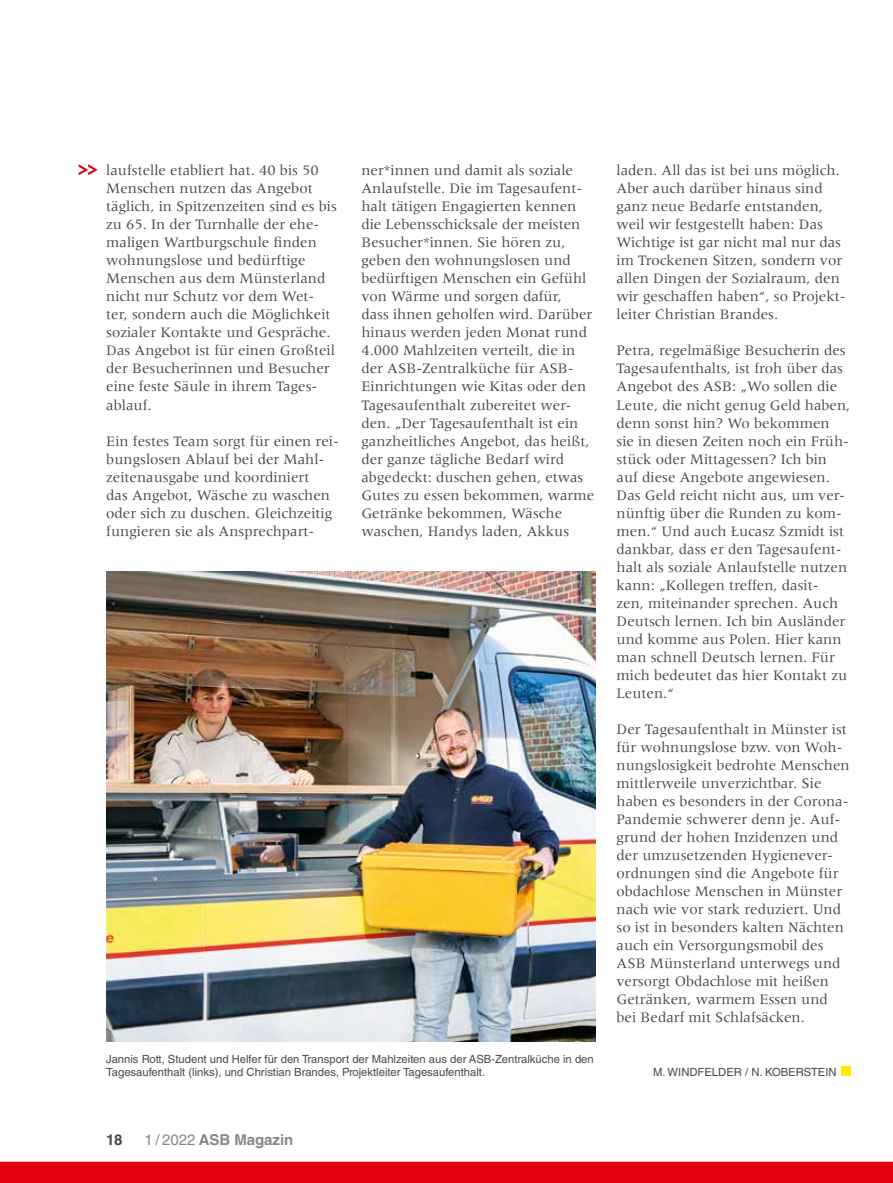
<style>
.page{position:relative;width:893px;height:1183px;background:#fff}
.page>*{position:absolute;margin:0;border:0;box-sizing:border-box;transform-origin:0 0}
.t1{font:15px/18px "Meridien LT Std";color:#494948}
.t2{font:700 15px "Helvetica LT Std";color:#878786}
.t3{font:700 15px "Helvetica LT Std";color:#494948}
.t4{font:11.25px/13.5px "Helvetica LT Std";color:#494948}
.s1{font-weight:400}
</style>
<div class="page">
<div style="left:841px;top:1066px;width:9px;height:9px;background:#ffed00"></div>
<img style="left:106px;top:571px;width:489px;height:469px">
<svg style="left:79px;top:164px;width:19px;height:11px"></svg>
<div style="left:0;top:1161px;width:893px;height:21px;background:#e3000f"></div>
<p class="t1" style="left:106px;top:161px;width:232px">laufstelle etabliert hat. 40 bis 50<br>Menschen nutzen das Angebot täglich, in Spitzenzeiten sind es bis zu 65. In der Turnhalle der ehe&shy;maligen Wartburgschule finden wohnungslose und bedürftige<br>Menschen aus dem Münsterland nicht nur Schutz vor dem Wet&shy;ter, sondern auch die Möglichkeit sozialer Kontakte und Gespräche.<br>Das Angebot ist für einen Großteil der Besucherinnen und Besucher eine feste Säule in ihrem Tages&shy;ablauf.</p>
<p class="t1" style="left:106px;top:431px;width:234px">Ein festes Team sorgt für einen rei&shy;bungslosen Ablauf bei der Mahl&shy;zeitenausgabe und koordiniert<br>das Angebot, Wäsche zu waschen oder sich zu duschen. Gleichzeitig fungieren sie als Ansprechpart-</p>
<p class="t1" style="left:361px;top:161px;width:234px">ner*innen und damit als soziale<br>Anlaufstelle. Die im Tagesaufent&shy;halt tätigen Engagierten kennen die Lebensschicksale der meisten<br>Besucher*innen. Sie hören zu, geben den wohnungslosen und bedürftigen Menschen ein Gefühl von Wärme und sorgen dafür,<br>dass ihnen geholfen wird. Darüber hinaus werden jeden Monat rund<br>4.000 Mahlzeiten verteilt, die in der ASB-Zentralküche für ASB-<br>Einrichtungen wie Kitas oder den<br>Tagesaufenthalt zubereitet wer&shy;den. „Der Tagesaufenthalt ist ein ganzheitliches Angebot, das heißt, der ganze tägliche Bedarf wird abgedeckt: duschen gehen, etwas<br>Gutes zu essen bekommen, warme<br>Getränke bekommen, Wäsche waschen, Handys laden, Akkus</p>
<p class="t1" style="left:617px;top:161px;width:230px">laden. All das ist bei uns möglich.<br>Aber auch darüber hinaus sind ganz neue Bedarfe entstanden, weil wir festgestellt haben: Das<br>Wichtige ist gar nicht mal nur das im Trockenen Sitzen, sondern vor allen Dingen der Sozialraum, den wir geschaffen haben“, so Projekt&shy;leiter Christian Brandes.</p>
<p class="t1" style="left:617px;top:341px;width:235px">Petra, regelmäßige Besucherin des<br>Tagesaufenthalts, ist froh über das<br>Angebot des ASB: „Wo sollen die<br>Leute, die nicht genug Geld haben, denn sonst hin? Wo bekommen sie in diesen Zeiten noch ein Früh&shy;stück oder Mittagessen? Ich bin auf diese Angebote angewiesen.<br>Das Geld reicht nicht aus, um ver&shy;nünftig über die Runden zu kom&shy;men.“ Und auch Łucasz Szmidt ist dankbar, dass er den Tagesaufent&shy;halt als soziale Anlaufstelle nutzen kann: „Kollegen treffen, dasit-<br>zen, miteinander sprechen. Auch<br>Deutsch lernen. Ich bin Ausländer und komme aus Polen. Hier kann man schnell Deutsch lernen. Für mich bedeutet das hier Kontakt zu<br>Leuten.“</p>
<p class="t1" style="left:617px;top:719px;width:235px">Der Tagesaufenthalt in Münster ist für wohnungslose bzw. von Woh&shy;nungslosigkeit bedrohte Menschen mittlerweile unverzichtbar. Sie haben es besonders in der Corona-<br>Pandemie schwerer denn je. Auf&shy;grund der hohen Inzidenzen und der umzusetzenden Hygienever&shy;ordnungen sind die Angebote für obdachlose Menschen in Münster nach wie vor stark reduziert. Und so ist in besonders kalten Nächten auch ein Versorgungsmobil des<br>ASB Münsterland unterwegs und versorgt Obdachlose mit heißen<br>Getränken, warmem Essen und bei Bedarf mit Schlafsäcken.</p>
<p class="t4" style="left:106px;top:1051px;width:489px">Jannis Rott, Student und Helfer für den Transport der Mahlzeiten aus der ASB-Zentralküche in den<br>Tagesaufenthalt (links), und Christian Brandes, Projektleiter Tagesaufenthalt.</p>
<p class="t3" style="left:106px;top:1130px;width:18px">18</p>
<p class="t2" style="left:145px;top:1130px;width:150px"><span class="s1">1 / 2022</span> ASB Magazin</p>
<p class="t4" style="left:653px;top:1064px;width:185px">M. WINDFELDER / N. KOBERSTEIN</p>
</div>
